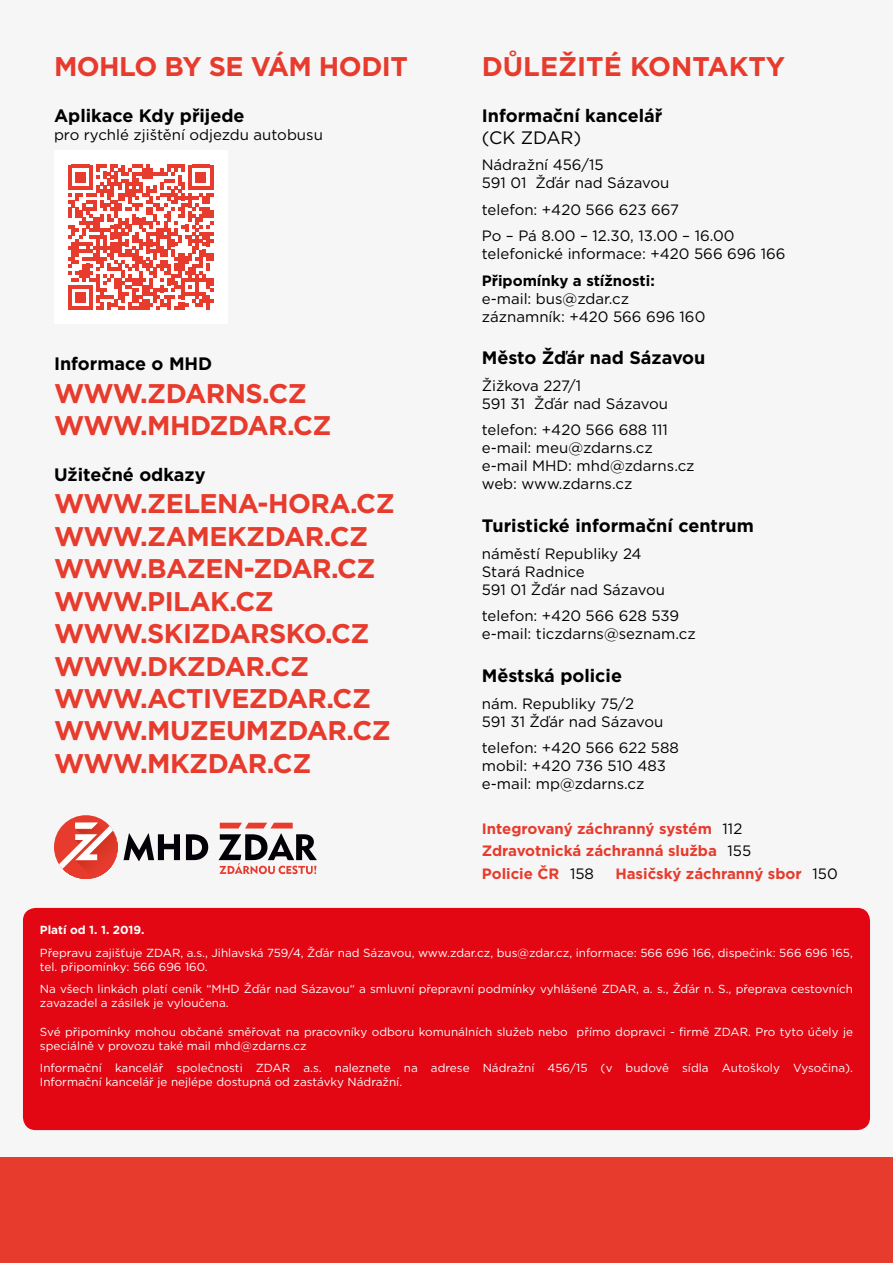
<style>
.page{position:relative;width:893px;height:1263px;background:#f6f6f6}
.page>*{position:absolute;margin:0;border:0;box-sizing:border-box;transform-origin:0 0}
.t1{font:700 27px/32.4px "Gotham";letter-spacing:-.02em;color:#e73b2d}
.t2{font:700 27px "Gotham";color:#e73b2d}
.t3{font:700 18px "Gotham";color:#000}
.t4{font:18px "Gotham";color:#000}
.t5{font:15px/18px "Gotham";color:#000}
.t6{font:700 15px "Gotham";color:#e73b2d}
.t7{font:700 15px "Gotham";color:#000}
.t8{font:11.7px/14.1px "Gotham";color:#fff}
.t9{font:700 11.7px "Gotham";color:#fff}
.s1{font-weight:400;color:#000}
</style>
<div class="page">
<div style="left:54px;top:151px;width:173px;height:173px;background:#fff"></div>
<svg style="left:68px;top:165px;width:145px;height:145px"></svg>
<svg style="left:54px;top:815px;width:64px;height:64px"></svg>
<img style="left:63px;top:869px;width:31px;height:10px">
<img style="left:75px;top:830px;width:43px;height:48px">
<svg style="left:59px;top:823px;width:54px;height:46px"></svg>
<svg style="left:124px;top:823px;width:193px;height:51px"></svg>
<div style="left:0;top:1157px;width:893px;height:106px;background:#e73b2d"></div>
<div style="left:23px;top:908px;width:847px;height:222px;background:#e30613;border-radius:13px"></div>
<h1 class="t1" style="left:54px;top:50px;width:355px">MOHLO BY SE VÁM HODIT</h1>
<h2 class="t3" style="left:54px;top:104px;width:192px">Aplikace Kdy přijede</h2>
<p class="t5" style="left:54px;top:125px;width:270px">pro rychlé zjištění odjezdu autobusu</p>
<h2 class="t3" style="left:54px;top:352px;width:160px">Informace o MHD</h2>
<h1 class="t1" style="left:54px;top:377px;width:279px">WWW.ZDARNS.CZ<br>WWW.MHDZDAR.CZ</h1>
<h2 class="t3" style="left:54px;top:463px;width:153px">Užitečné odkazy</h2>
<h1 class="t1" style="left:54px;top:488px;width:342px">WWW.ZELENA-HORA.CZ<br>WWW.ZAMEKZDAR.CZ<br>WWW.BAZEN-ZDAR.CZ<br>WWW.PILAK.CZ<br>WWW.SKIZDARSKO.CZ<br>WWW.DKZDAR.CZ<br>WWW.ACTIVEZDAR.CZ<br>WWW.MUZEUMZDAR.CZ<br>WWW.MKZDAR.CZ</h1>
<h1 class="t2" style="left:482px;top:48px;width:305px">DŮLEŽITÉ KONTAKTY</h1>
<h2 class="t3" style="left:482px;top:104px;width:182px">Informační kancelář</h2>
<h2 class="t4" style="left:482px;top:126px;width:101px">(CK ZDAR)</h2>
<p class="t5" style="left:482px;top:155px;width:189px">Nádražní 456/15<br>591 01 Žďár nad Sázavou</p>
<p class="t5" style="left:482px;top:196px;width:254px;line-height:26.5px">telefon: +420 566 623 667<br>Po – Pá 8.00 – 12.30, 13.00 – 16.00</p>
<p class="t5" style="left:482px;top:244px;width:305px">telefonické informace: +420 566 696 166</p>
<p class="t7" style="left:482px;top:270px;width:175px">Připomínky a stížnosti:</p>
<p class="t5" style="left:482px;top:289px;width:225px">e-mail: bus@zdar.cz záznamník: +420 566 696 160</p>
<h2 class="t3" style="left:482px;top:346px;width:225px">Město Žďár nad Sázavou</h2>
<p class="t5" style="left:482px;top:376px;width:188px">Žižkova 227/1<br>591 31 Žďár nad Sázavou</p>
<p class="t5" style="left:482px;top:421px;width:214px">telefon: +420 566 688 111 e-mail: meu@zdarns.cz e-mail MHD: mhd@zdarns.cz web: www.zdarns.cz</p>
<h2 class="t3" style="left:482px;top:514px;width:274px">Turistické informační centrum</h2>
<p class="t5" style="left:482px;top:544px;width:185px">náměstí Republiky 24<br>Stará Radnice<br>591 01 Žďár nad Sázavou</p>
<p class="t5" style="left:482px;top:607px;width:215px">telefon: +420 566 628 539 e-mail: ticzdarns@seznam.cz</p>
<h2 class="t3" style="left:482px;top:664px;width:142px">Městská policie</h2>
<p class="t5" style="left:482px;top:694px;width:183px">nám. Republiky 75/2<br>591 31 Žďár nad Sázavou</p>
<p class="t5" style="left:482px;top:738px;width:199px">telefon: +420 566 622 588 mobil: +420 736 510 483 e-mail: mp@zdarns.cz</p>
<p class="t6" style="left:482px;top:818px;width:232px">Integrovaný záchranný systém</p>
<p class="t5" style="left:723px;top:819px;width:21px">112</p>
<p class="t6" style="left:482px;top:841px;width:237px">Zdravotnická záchranná služba</p>
<p class="t5" style="left:728px;top:842px;width:25px">155</p>
<p class="t6" style="left:482px;top:864px;width:114px">Policie ČR <span class="s1">158</span></p>
<p class="t6" style="left:615px;top:864px;width:224px">Hasičský záchranný sbor <span class="s1">150</span></p>
<p class="t9" style="left:40px;top:922px;width:106px">Platí od 1. 1. 2019.</p>
<p class="t8" style="left:40px;top:945px;width:814px">Přepravu zajišťuje ZDAR, a.s., Jihlavská 759/4, Žďár nad Sázavou, www.zdar.cz, bus@zdar.cz, informace: 566 696 166, dispečink: 566 696 165, tel. připomínky: 566 696 160.</p>
<p class="t8" style="left:40px;top:982px;width:815px">Na všech linkách platí ceník “MHD Žďár nad Sázavou“ a smluvní přepravní podmínky vyhlášené ZDAR, a. s., Žďár n. S., přeprava cestovních zavazadel a zásilek je vyloučena.</p>
<p class="t8" style="left:40px;top:1024px;width:814px">Své připomínky mohou občané směřovat na pracovníky odboru komunálních služeb nebo přímo dopravci - firmě ZDAR. Pro tyto účely je speciálně v provozu také mail mhd@zdarns.cz</p>
<p class="t8" style="left:40px;top:1061px;width:815px">Informační kancelář společnosti ZDAR a.s. naleznete na adrese Nádražní 456/15 (v budově sídla Autoškoly Vysočina).<br>Informační kancelář je nejlépe dostupná od zastávky Nádražní.</p>
</div>
